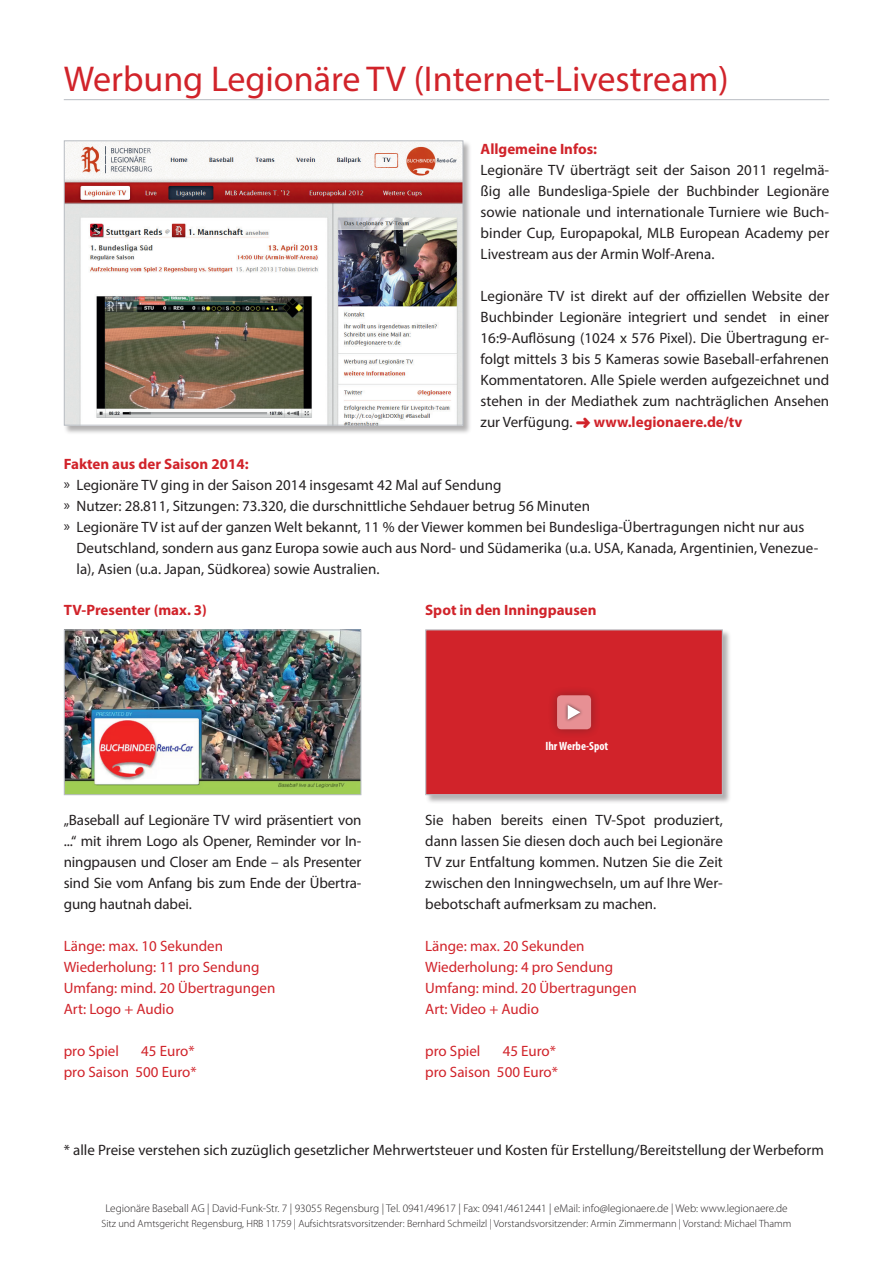
<style>
.page{position:relative;width:893px;height:1263px;background:#fff}
.page>*{position:absolute;margin:0;border:0;box-sizing:border-box;transform-origin:0 0}
.t1{font:36px "Myriad Pro";color:#d1232a}
.t2{font:15px/21px "Myriad Pro";color:#231f20;text-align:justify}
.t3{font:15px/21px "Myriad Pro";color:#d1232a}
.t4{font:700 15px "Myriad Pro";color:#d1232a}
.t5{font:700 condensed 12px "Myriad Pro";color:#fff}
.t6{font:300 11.25px "Myriad Pro";color:#231f20}
.t7{font:300 10.5px "Myriad Pro";color:#231f20}
</style>
<div class="page">
<hr style="left:64px;top:99px;width:765px;height:1px;background:#b9bdc3">
<div style="left:63px;top:140px;width:409px;height:294px;background:#231f20;opacity:.35"></div>
<img style="left:66px;top:142px;width:395px;height:282px">
<div style="left:64px;top:140px;width:399px;height:286px;border:1px solid #b9bdc3"></div>
<div style="left:425px;top:629px;width:306px;height:175px;background:#231f20;opacity:.35"></div>
<div style="left:425px;top:629px;width:298px;height:166px;background:#d1232a;border:1px solid #b9bdc3"></div>
<div style="left:547px;top:685px;width:54px;height:54px;background:#231f20;opacity:.75"></div>
<div style="left:557px;top:695px;width:34px;height:34px;background:#e79094;border-radius:4px"></div>
<div style="left:564px;top:702px;width:20px;height:21px;background:#231f20;opacity:.75"></div>
<svg style="left:568px;top:705px;width:12px;height:15px"></svg>
<img style="left:66px;top:631px;width:293px;height:162px">
<div style="left:64px;top:629px;width:297px;height:166px;border:1px solid #b9bdc3"></div>
<h1 class="t1" style="left:64px;top:57px;width:666px">Werbung Legionäre TV (Internet-Livestream)</h1>
<p class="t4" style="left:481px;top:139px;width:118px">Allgemeine Infos:</p>
<p class="t2" style="left:481px;top:159px;width:350px">Legionäre TV überträgt seit der Saison 2011 regelmä&shy;ßig alle Bundesliga-Spiele der Buchbinder Legionäre sowie nationale und internationale Turniere wie Buch&shy;binder Cup, Europapokal, MLB European Academy per Livestream aus der Armin Wolf-Arena.</p>
<p class="t2" style="left:481px;top:285px;width:350px">Legionäre TV ist direkt auf der offiziellen Website der Buchbinder Legionäre integriert und sendet in einer 16:9-Auflösung (1024 x 576 Pixel). Die Übertragung er&shy;folgt mittels 3 bis 5 Kameras sowie Baseball-erfahrenen Kommentatoren. Alle Spiele werden aufgezeichnet und stehen in der Mediathek zum nachträglichen Ansehen zur Verfügung.</p>
<p class="t4" style="left:594px;top:412px;width:150px">www.legionaere.de/tv</p>
<p class="t4" style="left:64px;top:454px;width:186px">Fakten aus der Saison 2014:</p>
<p class="t2" style="left:64px;top:474px;width:439px">» Legionäre TV ging in der Saison 2014 insgesamt 42 Mal auf Sendung</p>
<p class="t2" style="left:64px;top:495px;width:528px">» Nutzer: 28.811, Sitzungen: 73.320, die durschnittliche Sehdauer betrug 56 Minuten</p>
<p class="t2" style="left:64px;top:516px;width:742px">» Legionäre TV ist auf der ganzen Welt bekannt, 11 % der Viewer kommen bei Bundesliga-Übertragungen nicht nur aus</p>
<p class="t2" style="left:77px;top:537px;width:743px">Deutschland, sondern aus ganz Europa sowie auch aus Nord- und Südamerika (u.a. USA, Kanada, Argentinien, Venezue-</p>
<p class="t2" style="left:77px;top:558px;width:304px">la), Asien (u.a. Japan, Südkorea) sowie Australien.</p>
<p class="t4" style="left:64px;top:600px;width:145px">TV-Presenter (max. 3)</p>
<p class="t4" style="left:425px;top:600px;width:173px">Spot in den Inningpausen</p>
<p class="t5" style="left:545px;top:739px;width:64px">Ihr Werbe-Spot</p>
<p class="t2" style="left:64px;top:809px;width:299px">„Baseball auf Legionäre TV wird präsentiert von ...“ mit ihrem Logo als Opener, Reminder vor In&shy;ningpausen und Closer am Ende – als Presenter sind Sie vom Anfang bis zum Ende der Übertra&shy;gung hautnah dabei.</p>
<p class="t3" style="left:64px;top:935px;width:213px">Länge: max. 10 Sekunden<br>Wiederholung: 11 pro Sendung<br>Umfang: mind. 20 Übertragungen<br>Art: Logo + Audio</p>
<p class="t3" style="left:64px;top:1040px;width:57px">pro Spiel</p>
<p class="t3" style="left:64px;top:1040px;width:134px;text-align:right">45 Euro*<br>pro Saison 500 Euro*</p>
<p class="t2" style="left:425px;top:809px;width:299px">Sie haben bereits einen TV-Spot produziert, dann lassen Sie diesen doch auch bei Legionäre TV zur Entfaltung kommen. Nutzen Sie die Zeit zwischen den Inningwechseln, um auf Ihre Wer&shy;bebotschaft aufmerksam zu machen.</p>
<p class="t3" style="left:425px;top:935px;width:213px">Länge: max. 20 Sekunden<br>Wiederholung: 4 pro Sendung<br>Umfang: mind. 20 Übertragungen<br>Art: Video + Audio</p>
<p class="t3" style="left:425px;top:1040px;width:57px">pro Spiel</p>
<p class="t3" style="left:425px;top:1040px;width:134px;text-align:right">45 Euro*<br>pro Saison 500 Euro*</p>
<p class="t2" style="left:64px;top:1139px;width:762px">* alle Preise verstehen sich zuzüglich gesetzlicher Mehrwertsteuer und Kosten für Erstellung/Bereitstellung der Werbeform</p>
<p class="t6" style="left:105px;top:1201px;width:684px">Legionäre Baseball AG | David-Funk-Str. 7 | 93055 Regensburg | Tel. 0941/49617 | Fax: 0941/4612441 | eMail: info@legionaere.de | Web: www.legionaere.de</p>
<p class="t7" style="left:102px;top:1217px;width:691px">Sitz und Amtsgericht Regensburg, HRB 11759 | Aufsichtsratsvorsitzender: Bernhard Schmeilzl | Vorstandsvorsitzender: Armin Zimmermann | Vorstand: Michael Thamm</p>
</div>
